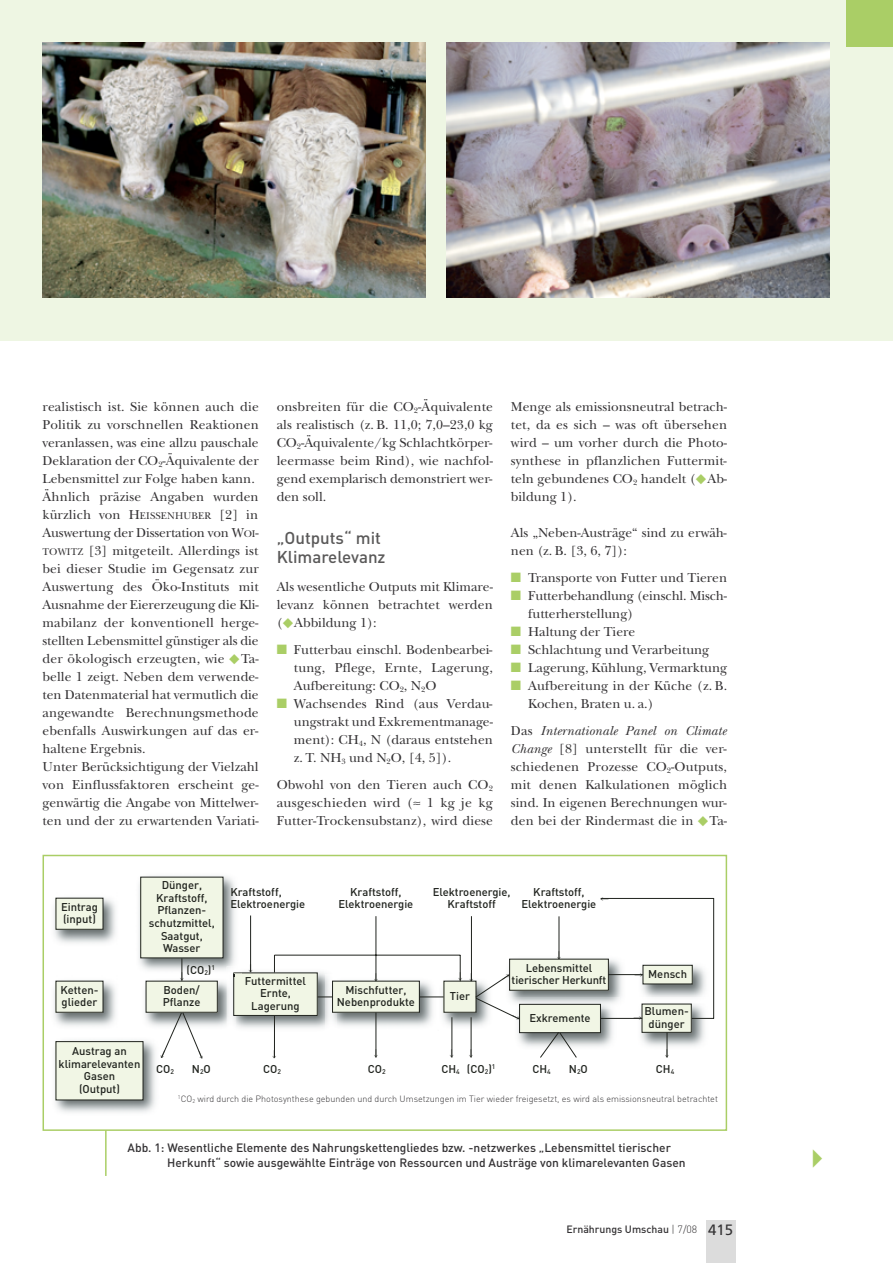
<style>
.page{position:relative;width:893px;height:1263px;background:#fff}
.page>*{position:absolute;margin:0;border:0;box-sizing:border-box;transform-origin:0 0}
.t1{font:21px "European Pi Three";color:#aace66}
.t2{font:500 16.95px/18.8px "DIN";color:#5a5959}
.t3{font:13.5px/18px "New Baskerville";color:#343234;text-align:justify}
.t4{font:500 12px/15px "DIN";color:#343234}
.t5{font:11.25px/12.6px "DIN Medium+GITYIN";color:#20231e;text-align:center}
.t6{font:500 10.5px "DIN";color:#343234}
.t7{font:300 9px "DIN";color:#343234}
.t8{font:8.4px "European Pi Four+BYIOFR";color:#20231e}
.s1{font-size:10.2px}
.s2{font-family:"European Pi One";font-size:10.5px;color:#aace66}
.s3{color:#aace66}
.s4{font-style:italic}
.s5{font-weight:300}
.s6{font-family:"Frutiger";font-weight:400;font-size:15px}
</style>
<div class="page">
<div style="left:706px;top:1220px;width:30px;height:43px;background:#dcdcdc"></div>
<div style="left:0;top:0;width:893px;height:340px;background:#eef6e3"></div>
<img style="left:43px;top:43px;width:382px;height:255px">
<img style="left:446px;top:43px;width:383px;height:255px">
<img style="left:54px;top:897px;width:62px;height:46px">
<div style="left:56px;top:898px;width:47px;height:31px;background:#f1f6e5"></div>
<div style="left:56px;top:898px;width:47px;height:32px;border:1px solid #20231e"></div>
<img style="left:54px;top:980px;width:62px;height:46px">
<div style="left:56px;top:981px;width:47px;height:31px;background:#f1f6e5"></div>
<img style="left:55px;top:1040px;width:100px;height:73px">
<div style="left:56px;top:1041px;width:87px;height:59px;background:#f1f6e5"></div>
<div style="left:56px;top:1041px;width:87px;height:59px;border:1px solid #20231e"></div>
<img style="left:145px;top:980px;width:16px;height:46px">
<div style="left:146px;top:981px;width:71px;height:31px;background:#f1f6e5"></div>
<img style="left:139px;top:876px;width:96px;height:94px">
<div style="left:141px;top:877px;width:82px;height:81px;background:#f1f6e5"></div>
<div style="left:140px;top:877px;width:83px;height:81px;border:1px solid #20231e"></div>
<svg style="left:161px;top:897px;width:554px;height:161px"></svg>
<div style="left:43px;top:855px;width:684px;height:276px;border:2px solid #aace66"></div>
<hr style="left:105px;top:1130px;width:2px;height:46px;background:#aace66">
<div style="left:846px;top:0;width:47px;height:47px;background:#aace66"></div>
<svg style="left:635px;top:973px;width:8px;height:3px"></svg>
<svg style="left:601px;top:897px;width:7px;height:3px"></svg>
<svg style="left:634px;top:1017px;width:8px;height:3px"></svg>
<svg style="left:161px;top:1050px;width:5px;height:8px"></svg>
<svg style="left:197px;top:1050px;width:7px;height:8px"></svg>
<svg style="left:501px;top:973px;width:9px;height:8px"></svg>
<svg style="left:511px;top:1014px;width:9px;height:7px"></svg>
<p class="t3" style="left:43px;top:399px;width:218px;text-align:left">realistisch ist. Sie können auch die Politik zu vorschnellen Reaktionen veranlassen, was eine allzu pauschale Deklaration der CO<sub>2</sub>-Äquivalente der Lebensmittel zur Folge haben kann.<br>Ähnlich präzise Angaben wurden kürzlich von H<span class="s1">EISSENHUBER</span> [2] in Auswertung der Dissertation von W<span class="s1">OI</span>-<span class="s1">TOWITZ</span> [3] mitgeteilt. Allerdings ist bei dieser Studie im Gegensatz zur Auswertung des Öko-Instituts mit Ausnahme der Eiererzeugung die Kli&shy;mabilanz der konventionell herge&shy;stellten Lebensmittel günstiger als die der ökologisch erzeugten, wie <span class="s2">-</span>Ta&shy;belle 1 zeigt. Neben dem verwende&shy;ten Datenmaterial hat vermutlich die angewandte Berechnungsmethode ebenfalls Auswirkungen auf das er&shy;haltene Ergebnis.<br>Unter Berücksichtigung der Vielzahl von Einflussfaktoren erscheint ge&shy;genwärtig die Angabe von Mittelwer&shy;ten und der zu erwartenden Variati-</p>
<p class="t3" style="left:277px;top:399px;width:218px">onsbreiten für die CO<sub>2</sub>-Äquivalente als realistisch (z. B. 11,0; 7,0–23,0 kg CO<sub>2</sub>-Äquivalente/kg Schlachtkörper&shy;leermasse beim Rind), wie nachfol&shy;gend exemplarisch demonstriert wer&shy;den soll.</p>
<p class="t2" style="left:277px;top:530px;width:110px">„Outputs“ mit<br>Klimarelevanz</p>
<p class="t3" style="left:277px;top:579px;width:218px">Als wesentliche Outputs mit Klimare&shy;levanz können betrachtet werden (<span class="s2">-</span>Abbildung 1):</p>
<p class="t3" style="left:294px;top:642px;width:200px;text-indent:-17px"><span class="s3">■</span> Futterbau einschl. Bodenbearbei&shy;tung, Pflege, Ernte, Lagerung, Aufbereitung: CO<sub>2</sub>, N<sub>2</sub>O</p>
<p class="t3" style="left:294px;top:696px;width:200px;text-indent:-17px"><span class="s3">■</span> Wachsendes Rind (aus Verdau&shy;ungstrakt und Exkrementmanage&shy;ment): CH<sub>4</sub>, N (daraus entstehen z. T. NH<sub>3</sub> und N<sub>2</sub>O, [4, 5]).</p>
<p class="t3" style="left:277px;top:777px;width:218px">Obwohl von den Tieren auch CO<sub>2 </sub>ausgeschieden wird (≈ 1 kg je kg Futter-Trockensubstanz), wird diese</p>
<p class="t3" style="left:511px;top:399px;width:218px">Menge als emissionsneutral betrach&shy;tet, da es sich – was oft übersehen wird – um vorher durch die Photo&shy;synthese in pflanzlichen Futtermit&shy;teln gebundenes CO<sub>2</sub> handelt (<span class="s2">-</span>Ab&shy;bildung 1).</p>
<p class="t3" style="left:511px;top:525px;width:217px">Als „Neben-Austräge“ sind zu erwäh&shy;nen (z. B. [3, 6, 7]):</p>
<p class="t3" style="left:511px;top:570px;width:218px"><span class="s3">■</span> Transporte von Futter und Tieren</p>
<p class="t3" style="left:528px;top:588px;width:200px;text-indent:-17px"><span class="s3">■</span> Futterbehandlung (einschl. Misch&shy;futterherstellung)</p>
<p class="t3" style="left:511px;top:624px;width:126px"><span class="s3">■</span> Haltung der Tiere</p>
<p class="t3" style="left:511px;top:642px;width:200px"><span class="s3">■</span> Schlachtung und Verarbeitung</p>
<p class="t3" style="left:511px;top:660px;width:218px"><span class="s3">■</span> Lagerung, Kühlung, Vermarktung</p>
<p class="t3" style="left:528px;top:678px;width:200px;text-indent:-17px"><span class="s3">■</span> Aufbereitung in der Küche (z. B.<br>Kochen, Braten u. a.)</p>
<p class="t3" style="left:511px;top:723px;width:218px">Das <span class="s4">Internationale Panel on Climate Change</span> [8] unterstellt für die ver&shy;schiedenen Prozesse CO<sub>2</sub>-Outputs, mit denen Kalkulationen möglich sind. In eigenen Berechnungen wur&shy;den bei der Rindermast die in <span class="s2">-</span>Ta-</p>
<p class="t5" style="left:61px;top:901px;width:38px;text-align:left">Eintrag (input)</p>
<p class="t5" style="left:60px;top:984px;width:40px;text-align:left">Ketten&shy;glieder</p>
<p class="t5" style="left:59px;top:1046px;width:83px">Austrag an klimarelevanten<br>Gasen<br>(Output)</p>
<p class="t5" style="left:149px;top:880px;width:67px">Dünger,<br>Kraftstoff,<br>Pflanzen&shy;schutzmittel,<br>Saatgut,<br>Wasser</p>
<p class="t5" style="left:230px;top:886px;width:76px;text-align:left">Kraftstoff,<br>Elektroenergie</p>
<p class="t5" style="left:339px;top:886px;width:76px">Kraftstoff,<br>Elektroenergie</p>
<p class="t5" style="left:522px;top:886px;width:76px">Kraftstoff,<br>Elektroenergie</p>
<p class="t5" style="left:433px;top:886px;width:79px">Elektroenergie,<br>Kraftstoff</p>
<p class="t8" style="left:555px;top:951px;width:10px">-</p>
<p class="t8" style="left:246px;top:964px;width:10px">-</p>
<p class="t5" style="left:187px;top:964px;width:30px">(CO<sub>2</sub>)<sup>1</sup></p>
<p class="t8" style="left:178px;top:973px;width:10px">-</p>
<p class="t5" style="left:163px;top:984px;width:39px;text-align:left">Boden/<br>Pflanze</p>
<p class="t5" style="left:245px;top:975px;width:63px">Futtermittel<br>Ernte,<br>Lagerung</p>
<p class="t8" style="left:372px;top:973px;width:10px">-</p>
<p class="t8" style="left:456px;top:973px;width:21px">- -</p>
<p class="t5" style="left:337px;top:984px;width:80px">Mischfutter,<br>Nebenprodukte</p>
<p class="t5" style="left:450px;top:991px;width:22px">Tier</p>
<p class="t5" style="left:512px;top:962px;width:96px">Lebensmittel tierischer Herkunft</p>
<p class="t5" style="left:529px;top:1012px;width:63px">Exkremente</p>
<p class="t5" style="left:644px;top:1006px;width:46px">Blumen&shy;dünger</p>
<p class="t5" style="left:648px;top:969px;width:40px">Mensch</p>
<p class="t8" style="left:270px;top:1050px;width:10px">-</p>
<p class="t8" style="left:372px;top:1050px;width:10px">-</p>
<p class="t8" style="left:448px;top:1049px;width:29px">- -</p>
<p class="t8" style="left:663px;top:1049px;width:10px">-</p>
<p class="t5" style="left:467px;top:1063px;width:30px">(CO<sub>2</sub>)<sup>1</sup></p>
<p class="t5" style="left:156px;top:1063px;width:19px">CO<sub>2</sub></p>
<p class="t5" style="left:192px;top:1063px;width:20px">N<sub>2</sub>O</p>
<p class="t5" style="left:263px;top:1063px;width:19px">CO<sub>2</sub></p>
<p class="t5" style="left:368px;top:1063px;width:19px">CO<sub>2</sub></p>
<p class="t5" style="left:441px;top:1063px;width:20px">CH<sub>4</sub></p>
<p class="t5" style="left:532px;top:1063px;width:20px">CH<sub>4</sub></p>
<p class="t5" style="left:569px;top:1063px;width:20px">N<sub>2</sub>O</p>
<p class="t5" style="left:656px;top:1063px;width:20px">CH<sub>4</sub></p>
<p class="t7" style="left:178px;top:1095px;width:541px"><sup>1</sup>CO<sub>2</sub> wird durch die Photosynthese gebunden und durch Umsetzungen im Tier wieder freigesetzt, es wird als emissionsneutral betrachtet</p>
<p class="t4" style="left:167px;top:1142px;width:520px;text-indent:-40px">Abb. 1: Wesentliche Elemente des Nahrungskettengliedes bzw. -netzwerkes „Lebensmittel tierischer<br>Herkunft“ sowie ausgewählte Einträge von Ressourcen und Austräge von klimarelevanten Gasen</p>
<p class="t6" style="left:566px;top:1225px;width:168px">Ernährungs Umschau <span class="s5">| 7/08</span> <span class="s6">415</span></p>
<h1 class="t1" style="left:812px;top:1149px;width:12px">-</h1>
</div>
